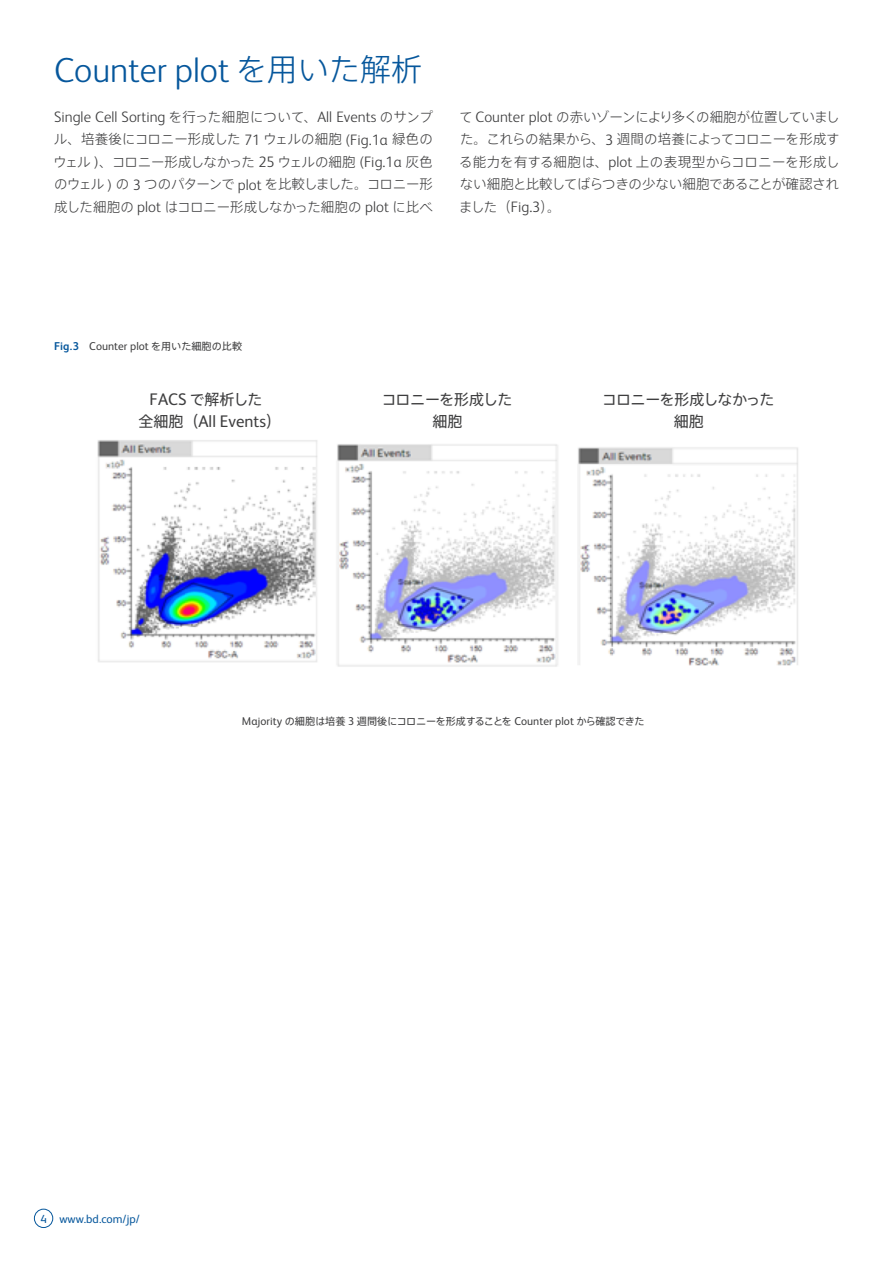
<style>
.page{position:relative;width:893px;height:1263px;background:#fff}
.page>*{position:absolute;margin:0;border:0;box-sizing:border-box;transform-origin:0 0}
.t1{font:300 34.8px "FS Albert Pro";color:#06579c}
.t2{font:16.8px "FS Albert Pro";color:#3e3e3f}
.t3{font:300 15.15px "FS Albert Pro";color:#3e3e3f}
.t4{font:15px/21.8px "Axis Pro N";letter-spacing:-.04em;color:#3e3e3f;text-align:center}
.t5{font:300 13.5px/22.5px "Axis Pro N";letter-spacing:-.03em;color:#3e3e3f;text-align:justify}
.t6{font:11.7px "FS Albert Pro";color:#06579c}
.t7{font:11.4px "FS Albert Pro";color:#3e3e3f}
.t8{font:10.2px "Axis Pro N";letter-spacing:-.035em;color:#3e3e3f}
.s1{font-family:"Axis Pro N";font-size:31.05px}
.s2{font-family:"Axis Pro N";font-size:13.5px}
.s3{font-family:"FS Albert Pro";font-size:15.15px}
.s4{font-weight:700;color:#06579c}
.s5{font-family:"Axis Pro N";font-size:10.2px}
.s6{font-family:"FS Albert Pro";font-size:16.8px}
.s7{font-family:"Axis Pro N";font-size:15px}
.s8{font-family:"FS Albert Pro";font-size:11.4px}
</style>
<div class="page">
<div style="left:34px;top:1209px;width:19px;height:19px;border:1px solid #06579c;border-radius:50%"></div>
<img style="left:97px;top:440px;width:701px;height:227px">
<h1 class="t1" style="left:54px;top:46px;width:370px">Counter plot <span class="s1">を用いた解析</span></h1>
<p class="t3" style="left:54px;top:107px;width:380px">Single Cell Sorting <span class="s2">を行った細胞について、</span>All Events <span class="s2">のサンプ</span></p>
<p class="t5" style="left:53px;top:128px;width:381px">ル、培養後にコロニー形成した <span class="s3">71</span> ウェルの細胞 <span class="s3">(Fig.1a</span> 緑色のウェル <span class="s3">)</span>、コロニー形成しなかった <span class="s3">25</span> ウェルの細胞 <span class="s3">(Fig.1a</span> 灰色のウェル <span class="s3">)</span> の <span class="s3">3</span> つのパターンで <span class="s3">plot</span> を比較しました。コロニー形成した細胞の <span class="s3">plot</span> はコロニー形成しなかった細胞の <span class="s3">plot</span> に比べ</p>
<p class="t5" style="left:459px;top:105px;width:382px">て <span class="s3">Counter plot</span> の赤いゾーンにより多くの細胞が位置していました。これらの結果から、<span class="s3">3</span> 週間の培養によってコロニーを形成する能力を有する細胞は、<span class="s3">plot</span> 上の表現型からコロニーを形成しない細胞と比較してばらつきの少ない細胞であることが確認されました（<span class="s3">Fig.3</span>）。</p>
<p class="t7" style="left:54px;top:338px;width:190px"><span class="s4">Fig.3</span> Counter plot <span class="s5">を用いた細胞の比較</span></p>
<p class="t4" style="left:150px;top:388px;width:114px"><span class="s6">FACS</span> で解析した</p>
<p class="t2" style="left:138px;top:409px;width:144px"><span class="s7">全細胞（</span>All Events<span class="s7">）</span></p>
<p class="t4" style="left:382px;top:388px;width:132px">コロニーを形成した細胞</p>
<p class="t4" style="left:602px;top:388px;width:174px">コロニーを形成しなかった細胞</p>
<p class="t8" style="left:242px;top:716px;width:404px"><span class="s8">Majority</span> の細胞は培養 <span class="s8">3</span> 週間後にコロニーを形成することを <span class="s8">Counter plot</span> から確認できた</p>
<p class="t6" style="left:40px;top:1211px;width:101px">4 www.bd.com/jp/</p>
</div>
